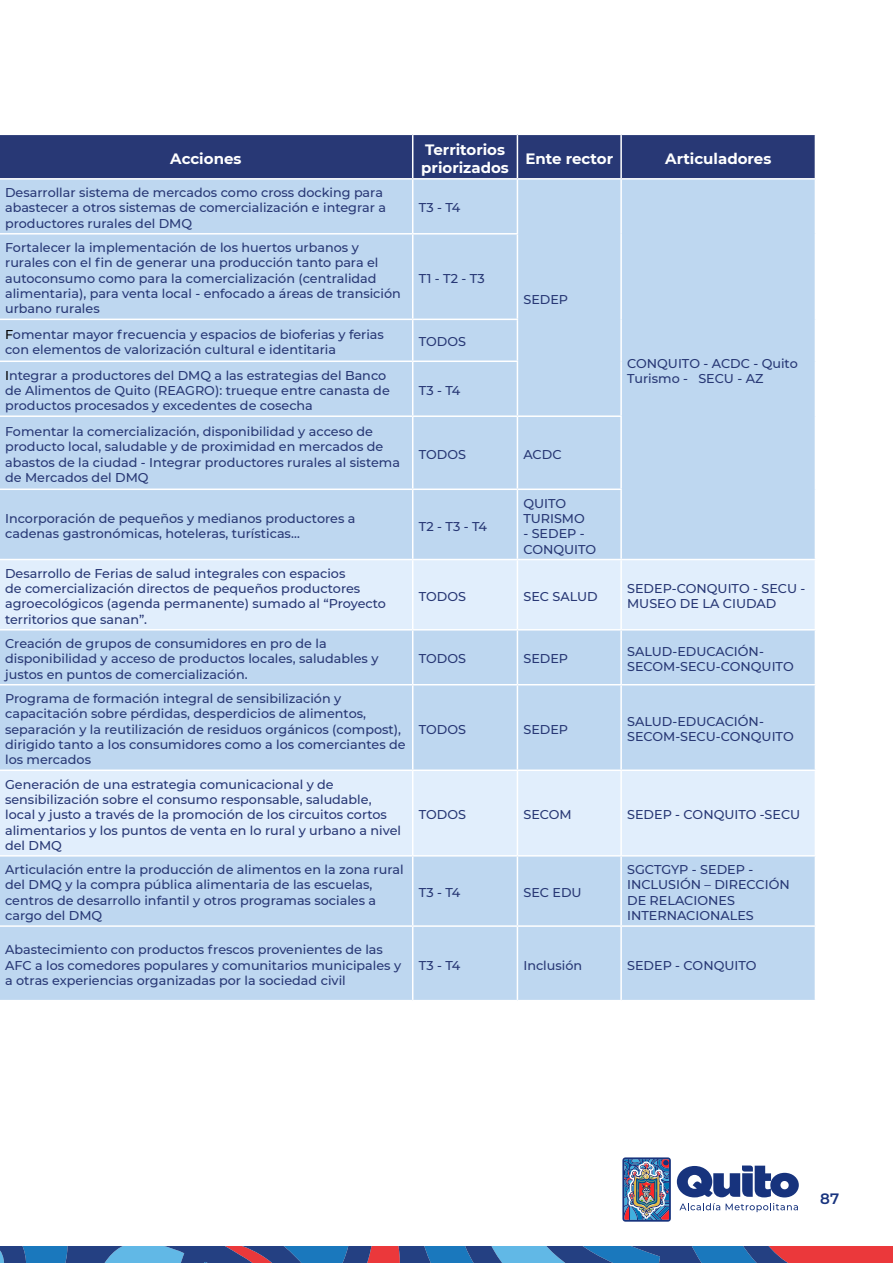
<style>
.page{position:relative;width:893px;height:1263px;background:#fff}
.page>*{position:absolute;margin:0;border:0;box-sizing:border-box;transform-origin:0 0}
.t1{font:700 15px/18px "Montserrat";color:#fff}
.t2{font:600 15px "Montserrat";color:#18337e}
.t3{font:500 12.75px/15.3px "Montserrat";color:#283875}
.s1{color:#000}
</style>
<div class="page">
<img style="left:622px;top:1157px;width:49px;height:65px">
<svg style="left:677px;top:1165px;width:122px;height:47px"></svg>
<svg style="left:0;top:1246px;width:893px;height:17px;background:#4f5f93"></svg>
<div style="left:1px;top:180px;width:814px;height:379px;background:#bed7f0"></div>
<div style="left:1px;top:560px;width:814px;height:69px;background:#e1eefc"></div>
<div style="left:1px;top:630px;width:814px;height:139px;background:#bed7f0"></div>
<div style="left:1px;top:771px;width:814px;height:84px;background:#e1eefc"></div>
<div style="left:1px;top:856px;width:814px;height:144px;background:#bed7f0"></div>
<hr style="left:412px;top:180px;width:1px;height:53px;background:#fff">
<hr style="left:517px;top:180px;width:1px;height:53px;background:#fff">
<hr style="left:620px;top:180px;width:2px;height:54px;background:#fff">
<hr style="left:620px;top:234px;width:2px;height:85px;background:#fff">
<hr style="left:620px;top:319px;width:2px;height:42px;background:#fff">
<hr style="left:620px;top:361px;width:2px;height:54px;background:#fff">
<hr style="left:0;top:233px;width:413px;height:2px;background:#fff">
<hr style="left:413px;top:233px;width:105px;height:2px;background:#fff">
<hr style="left:412px;top:235px;width:1px;height:84px;background:#fff">
<hr style="left:517px;top:235px;width:1px;height:84px;background:#fff">
<hr style="left:0;top:319px;width:413px;height:1px;background:#fff">
<hr style="left:413px;top:319px;width:105px;height:1px;background:#fff">
<hr style="left:412px;top:320px;width:1px;height:40px;background:#fff">
<hr style="left:517px;top:320px;width:1px;height:40px;background:#fff">
<hr style="left:0;top:360px;width:413px;height:2px;background:#fff">
<hr style="left:413px;top:360px;width:105px;height:2px;background:#fff">
<hr style="left:412px;top:362px;width:1px;height:53px;background:#fff">
<hr style="left:517px;top:362px;width:1px;height:53px;background:#fff">
<hr style="left:0;top:415px;width:413px;height:2px;background:#fff">
<hr style="left:413px;top:415px;width:104px;height:2px;background:#fff">
<hr style="left:412px;top:417px;width:1px;height:71px;background:#fff">
<hr style="left:517px;top:415px;width:105px;height:2px;background:#fff">
<hr style="left:517px;top:417px;width:1px;height:71px;background:#fff">
<hr style="left:620px;top:417px;width:2px;height:71px;background:#fff">
<hr style="left:0;top:488px;width:413px;height:2px;background:#fff">
<hr style="left:413px;top:488px;width:104px;height:2px;background:#fff">
<hr style="left:412px;top:490px;width:1px;height:69px;background:#fff">
<hr style="left:517px;top:488px;width:105px;height:2px;background:#fff">
<hr style="left:517px;top:490px;width:1px;height:69px;background:#fff">
<hr style="left:620px;top:490px;width:2px;height:69px;background:#fff">
<hr style="left:412px;top:560px;width:1px;height:69px;background:#fff">
<hr style="left:517px;top:560px;width:1px;height:69px;background:#fff">
<hr style="left:620px;top:560px;width:2px;height:69px;background:#fff">
<hr style="left:412px;top:630px;width:1px;height:54px;background:#fff">
<hr style="left:517px;top:630px;width:1px;height:54px;background:#fff">
<hr style="left:620px;top:630px;width:2px;height:54px;background:#fff">
<hr style="left:0;top:684px;width:413px;height:1px;background:#fff">
<hr style="left:413px;top:684px;width:104px;height:1px;background:#fff">
<hr style="left:412px;top:685px;width:1px;height:84px;background:#fff">
<hr style="left:517px;top:684px;width:104px;height:1px;background:#fff">
<hr style="left:517px;top:685px;width:1px;height:84px;background:#fff">
<hr style="left:621px;top:684px;width:195px;height:1px;background:#fff">
<hr style="left:620px;top:685px;width:2px;height:84px;background:#fff">
<hr style="left:412px;top:771px;width:1px;height:84px;background:#fff">
<hr style="left:517px;top:771px;width:1px;height:84px;background:#fff">
<hr style="left:620px;top:771px;width:2px;height:84px;background:#fff">
<hr style="left:412px;top:856px;width:1px;height:69px;background:#fff">
<hr style="left:517px;top:856px;width:1px;height:69px;background:#fff">
<hr style="left:620px;top:856px;width:2px;height:69px;background:#fff">
<hr style="left:0;top:925px;width:413px;height:2px;background:#fff">
<hr style="left:413px;top:925px;width:104px;height:2px;background:#fff">
<hr style="left:412px;top:927px;width:1px;height:73px;background:#fff">
<hr style="left:517px;top:925px;width:104px;height:2px;background:#fff">
<hr style="left:517px;top:927px;width:1px;height:73px;background:#fff">
<hr style="left:621px;top:925px;width:195px;height:2px;background:#fff">
<hr style="left:620px;top:927px;width:2px;height:73px;background:#fff">
<div style="left:0;top:134px;width:815px;height:44px;background:#283875"></div>
<p class="t1" style="left:170px;top:149px;width:73px">Acciones</p>
<p class="t1" style="left:421px;top:140px;width:89px">Territorios priorizados</p>
<p class="t1" style="left:525px;top:149px;width:89px">Ente rector</p>
<p class="t1" style="left:665px;top:149px;width:108px">Articuladores</p>
<p class="t3" style="left:5px;top:184px;width:382px">Desarrollar sistema de mercados como cross docking para abastecer a otros sistemas de comercialización e integrar a productores rurales del DMQ</p>
<p class="t3" style="left:419px;top:200px;width:43px">T3 - T4</p>
<p class="t3" style="left:5px;top:239px;width:397px">Fortalecer la implementación de los huertos urbanos y rurales con el fin de generar una producción tanto para el autoconsumo como para la comercialización (centralidad alimentaria), para venta local - enfocado a áreas de transición urbano rurales</p>
<p class="t3" style="left:419px;top:270px;width:68px">T1 - T2 - T3</p>
<p class="t3" style="left:5px;top:326px;width:380px"><span class="s1">F</span>omentar mayor frecuencia y espacios de bioferias y ferias con elementos de valorización cultural e identitaria</p>
<p class="t3" style="left:419px;top:334px;width:49px">TODOS</p>
<p class="t3" style="left:5px;top:367px;width:386px"><span class="s1">I</span>ntegrar a productores del DMQ a las estrategias del Banco de Alimentos de Quito (REAGRO): trueque entre canasta de productos procesados y excedentes de cosecha</p>
<p class="t3" style="left:419px;top:382px;width:43px">T3 - T4</p>
<p class="t3" style="left:523px;top:291px;width:46px">SEDEP</p>
<p class="t3" style="left:5px;top:423px;width:396px">Fomentar la comercialización, disponibilidad y acceso de producto local, saludable y de proximidad en mercados de abastos de la ciudad - Integrar productores rurales al sistema de Mercados del DMQ</p>
<p class="t3" style="left:419px;top:446px;width:49px">TODOS</p>
<p class="t3" style="left:523px;top:446px;width:40px">ACDC</p>
<p class="t3" style="left:5px;top:510px;width:352px">Incorporación de pequeños y medianos productores a cadenas gastronómicas, hoteleras, turísticas…</p>
<p class="t3" style="left:419px;top:518px;width:70px">T2 - T3 - T4</p>
<p class="t3" style="left:523px;top:495px;width:63px">QUITO<br>TURISMO</p>
<p class="t3" style="left:523px;top:525px;width:74px">- SEDEP -<br>CONQUITO</p>
<p class="t3" style="left:627px;top:355px;width:172px">CONQUITO - ACDC - Quito<br>Turismo - SECU - AZ</p>
<p class="t3" style="left:5px;top:565px;width:382px">Desarrollo de Ferias de salud integrales con espacios<br>de comercialización directos de pequeños productores agroecológicos (agenda permanente) sumado al “Proyecto territorios que sanan”.</p>
<p class="t3" style="left:5px;top:635px;width:375px">Creación de grupos de consumidores en pro de la disponibilidad y acceso de productos locales, saludables y justos en puntos de comercialización.</p>
<p class="t3" style="left:5px;top:690px;width:402px">Programa de formación integral de sensibilización y capacitación sobre pérdidas, desperdicios de alimentos, separación y la reutilización de residuos orgánicos (compost), dirigido tanto a los consumidores como a los comerciantes de los mercados</p>
<p class="t3" style="left:5px;top:776px;width:397px">Generación de una estrategia comunicacional y de sensibilización sobre el consumo responsable, saludable, local y justo a través de la promoción de los circuitos cortos alimentarios y los puntos de venta en lo rural y urbano a nivel del DMQ</p>
<p class="t3" style="left:5px;top:861px;width:400px">Articulación entre la producción de alimentos en la zona rural del DMQ y la compra pública alimentaria de las escuelas, centros de desarrollo infantil y otros programas sociales a cargo del DMQ</p>
<p class="t3" style="left:5px;top:941px;width:398px">Abastecimiento con productos frescos provenientes de las<br>AFC a los comedores populares y comunitarios municipales y a otras experiencias organizadas por la sociedad civil</p>
<p class="t3" style="left:419px;top:588px;width:49px">TODOS</p>
<p class="t3" style="left:523px;top:588px;width:76px">SEC SALUD</p>
<p class="t3" style="left:627px;top:580px;width:180px">SEDEP-CONQUITO - SECU -<br>MUSEO DE LA CIUDAD</p>
<p class="t3" style="left:419px;top:651px;width:49px">TODOS</p>
<p class="t3" style="left:523px;top:651px;width:46px">SEDEP</p>
<p class="t3" style="left:627px;top:643px;width:168px">SALUD-EDUCACIÓN-<br>SECOM-SECU-CONQUITO</p>
<p class="t3" style="left:419px;top:721px;width:49px">TODOS</p>
<p class="t3" style="left:523px;top:721px;width:46px">SEDEP</p>
<p class="t3" style="left:627px;top:713px;width:168px">SALUD-EDUCACIÓN-<br>SECOM-SECU-CONQUITO</p>
<p class="t3" style="left:419px;top:806px;width:49px">TODOS</p>
<p class="t3" style="left:523px;top:806px;width:50px">SECOM</p>
<p class="t3" style="left:627px;top:806px;width:175px">SEDEP - CONQUITO -SECU</p>
<p class="t3" style="left:419px;top:884px;width:43px">T3 - T4</p>
<p class="t3" style="left:523px;top:884px;width:60px">SEC EDU</p>
<p class="t3" style="left:627px;top:861px;width:164px">SGCTGYP - SEDEP -<br>INCLUSIÓN – DIRECCIÓN<br>DE RELACIONES<br>INTERNACIONALES</p>
<p class="t3" style="left:419px;top:957px;width:43px">T3 - T4</p>
<p class="t3" style="left:523px;top:957px;width:60px">Inclusión</p>
<p class="t3" style="left:627px;top:957px;width:131px">SEDEP - CONQUITO</p>
<p class="t2" style="left:820px;top:1188px;width:20px">87</p>
</div>
